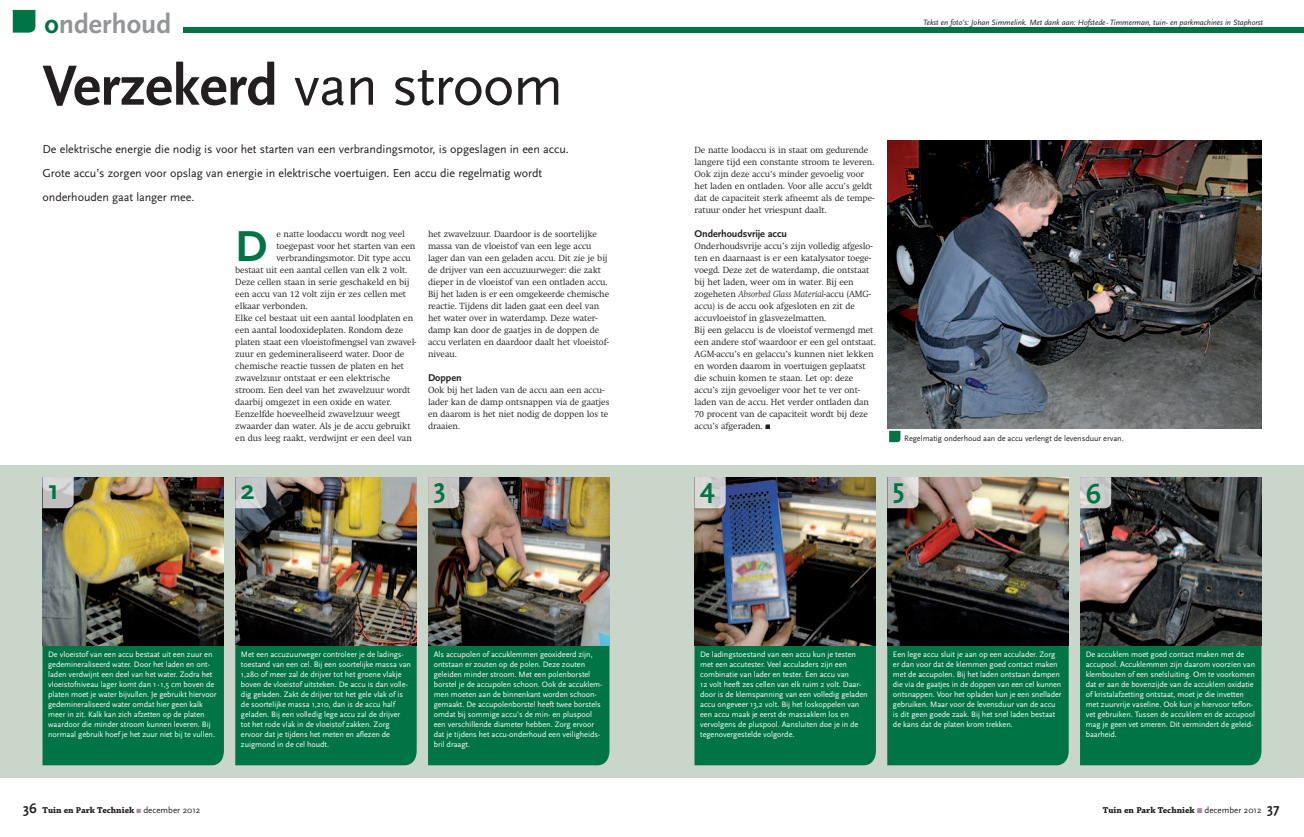
<style>
.page{position:relative;width:1304px;height:837px;background:#fff}
.page>*{position:absolute;margin:0;border:0;box-sizing:border-box;transform-origin:0 0}
.t1{font:700 59px "Scala Sans OT";letter-spacing:-.005em;color:#231f20}
.t2{font:700 45.2px "Scala Sans OT";color:#017446}
.t3{font:700 28px "Scala Sans OT";color:#939598}
.t4{font:700 28px "Scala Sans OT";color:#017446}
.t5{font:12px/24px "Scala Sans OT";letter-spacing:-.005em;color:#231f20}
.t6{font:700 10.2px "Scala Sans OT";letter-spacing:-.005em;color:#231f20}
.t7{font:700 9px "Chaparral Pro";color:#231f20}
.t8{font:300 8.8px/12px "Swift";letter-spacing:-.005em;color:#231f20}
.t9{font:8.2px/10px "Scala Sans OT";letter-spacing:-.005em;color:#fff}
.t10{font:8.2px "Scala Sans OT";letter-spacing:-.005em;color:#231f20}
.t11{font:italic 8px "Scala Sans OT";letter-spacing:-.005em;color:#231f20}
.s1{color:#017446}
.s2{font-weight:400}
.s3{font-style:italic}
.s4{font-family:"Scala Sans OT";font-size:14px}
.s5{color:#b085b1}
.s6{font-family:"Scala Sans OT";font-weight:400}
</style>
<div class="page">
<div style="left:0;top:465px;width:652px;height:312px;background:#cad6c9"></div>
<svg style="left:13px;top:10px;width:22px;height:23px"></svg>
<div style="left:184px;top:27px;width:468px;height:6px;background:#017446"></div>
<div style="left:43px;top:645px;width:181px;height:120px;background:#017446"></div>
<div style="left:235px;top:645px;width:182px;height:120px;background:#017446"></div>
<div style="left:428px;top:645px;width:181px;height:120px;background:#017446"></div>
<div style="left:652px;top:465px;width:652px;height:312px;background:#cad6c9"></div>
<div style="left:652px;top:27px;width:652px;height:6px;background:#017446"></div>
<div style="left:694px;top:645px;width:182px;height:120px;background:#017446"></div>
<div style="left:887px;top:645px;width:182px;height:120px;background:#017446"></div>
<div style="left:1080px;top:645px;width:181px;height:120px;background:#017446"></div>
<img style="left:887px;top:141px;width:374px;height:288px">
<img style="left:43px;top:477px;width:181px;height:168px">
<img style="left:235px;top:477px;width:182px;height:168px">
<img style="left:428px;top:477px;width:181px;height:168px">
<img style="left:694px;top:477px;width:182px;height:168px">
<img style="left:887px;top:477px;width:182px;height:168px">
<img style="left:1080px;top:477px;width:181px;height:168px">
<svg style="left:889px;top:430px;width:11px;height:12px"></svg>
<svg style="left:1080px;top:477px;width:31px;height:31px"></svg>
<svg style="left:887px;top:477px;width:31px;height:31px"></svg>
<svg style="left:694px;top:477px;width:32px;height:31px"></svg>
<svg style="left:235px;top:477px;width:31px;height:31px"></svg>
<svg style="left:43px;top:477px;width:31px;height:31px"></svg>
<svg style="left:428px;top:477px;width:31px;height:31px"></svg>
<svg style="left:765px;top:424px;width:5px;height:5px"></svg>
<h3 class="t3" style="left:44px;top:8px;width:128px"><span class="s1">o</span>nderhoud</h3>
<h1 class="t1" style="left:43px;top:52px;width:522px">Verzekerd <span class="s2">van stroom</span></h1>
<p class="t5" style="left:43px;top:137px;width:528px">De elektrische energie die nodig is voor het starten van een verbrandingsmotor, is opgeslagen in een accu.<br>Grote accu’s zorgen voor opslag van energie in elektrische voertuigen. Een accu die regelmatig wordt onderhouden gaat langer mee.</p>
<p class="t8" style="left:694px;top:144px;width:182px">De natte loodaccu is in staat om gedurende langere tijd een constante stroom te leveren.<br>Ook zijn deze accu’s minder gevoelig voor het laden en ontladen. Voor alle accu’s geldt dat de capaciteit sterk afneemt als de tempe&shy;ratuur onder het vriespunt daalt.</p>
<p class="t6" style="left:694px;top:228px;width:94px">Onderhoudsvrije accu</p>
<p class="t8" style="left:694px;top:240px;width:183px">Onderhoudsvrije accu’s zijn volledig afgeslo&shy;ten en daarnaast is er een katalysator toege&shy;voegd. Deze zet de waterdamp, die ontstaat bij het laden, weer om in water. Bij een zogeheten <span class="s3">Absorbed Glass Material</span>-accu (AMG&shy;accu) is de accu ook afgesloten en zit de accuvloeistof in glasvezelmatten.<br>Bij een gelaccu is de vloeistof vermengd met een andere stof waardoor er een gel ontstaat.<br>AGM-accu’s en gelaccu’s kunnen niet lekken en worden daarom in voertuigen geplaatst die schuin komen te staan. Let op: deze accu’s zijn gevoeliger voor het te ver ont&shy;laden van de accu. Het verder ontladen dan 70 procent van de capaciteit wordt bij deze accu’s afgeraden.</p>
<h2 class="t2" style="left:235px;top:220px;width:34px">D</h2>
<p class="t8" style="left:276px;top:228px;width:130px">e natte loodaccu wordt nog veel</p>
<p class="t8" style="left:428px;top:228px;width:183px">het zwavelzuur. Daardoor is de soortelijke massa van de vloeistof van een lege accu lager dan van een geladen accu. Dit zie je bij de drijver van een accuzuurweger: die zakt dieper in de vloeistof van een ontladen accu.<br>Bij het laden is er een omgekeerde chemische reactie. Tijdens dit laden gaat een deel van het water over in waterdamp. Deze water&shy;damp kan door de gaatjes in de doppen de accu verlaten en daardoor daalt het vloeistof&shy;niveau.</p>
<p class="t6" style="left:428px;top:372px;width:35px">Doppen</p>
<p class="t8" style="left:428px;top:384px;width:183px">Ook bij het laden van de accu aan een accu&shy;lader kan de damp ontsnappen via de gaatjes en daarom is het niet nodig de doppen los te draaien.</p>
<p class="t8" style="left:276px;top:240px;width:140px">toegepast voor het starten van een</p>
<p class="t8" style="left:276px;top:252px;width:136px">verbrandingsmotor. Dit type accu</p>
<p class="t8" style="left:235px;top:264px;width:174px">bestaat uit een aantal cellen van elk 2 volt.</p>
<p class="t8" style="left:235px;top:276px;width:176px">Deze cellen staan in serie geschakeld en bij</p>
<p class="t8" style="left:235px;top:288px;width:172px">een accu van 12 volt zijn er zes cellen met</p>
<p class="t8" style="left:235px;top:300px;width:74px">elkaar verbonden.</p>
<p class="t8" style="left:235px;top:312px;width:179px">Elke cel bestaat uit een aantal loodplaten en</p>
<p class="t8" style="left:235px;top:324px;width:169px">een aantal loodoxideplaten. Rondom deze</p>
<p class="t8" style="left:235px;top:336px;width:183px">platen staat een vloeistofmengsel van zwavel-</p>
<p class="t8" style="left:235px;top:348px;width:171px">zuur en gedemineraliseerd water. Door de</p>
<p class="t8" style="left:235px;top:360px;width:170px">chemische reactie tussen de platen en het</p>
<p class="t8" style="left:235px;top:372px;width:157px">zwavelzuur ontstaat er een elektrische</p>
<p class="t8" style="left:235px;top:384px;width:177px">stroom. Een deel van het zwavelzuur wordt</p>
<p class="t8" style="left:235px;top:396px;width:158px">daarbij omgezet in een oxide en water.</p>
<p class="t8" style="left:235px;top:408px;width:167px">Eenzelfde hoeveelheid zwavelzuur weegt</p>
<p class="t8" style="left:235px;top:420px;width:177px">zwaarder dan water. Als je de accu gebruikt</p>
<p class="t8" style="left:235px;top:432px;width:178px">en dus leeg raakt, verdwijnt er een deel van</p>
<p class="t11" style="left:923px;top:18px;width:341px">Tekst en foto’s: Johan Simmelink. Met dank aan: Hofstede -Timmerman, tuin- en parkmachines in Staphorst</p>
<p class="t10" style="left:904px;top:433px;width:221px">Regelmatig onderhoud aan de accu verlengt de levensduur ervan.</p>
<h3 class="t4" style="left:48px;top:473px;width:12px">1</h3>
<h3 class="t4" style="left:241px;top:473px;width:15px">2</h3>
<h3 class="t4" style="left:434px;top:472px;width:14px">3</h3>
<h3 class="t4" style="left:700px;top:472px;width:16px">4</h3>
<h3 class="t4" style="left:893px;top:472px;width:13px">5</h3>
<h3 class="t4" style="left:1086px;top:478px;width:17px">6</h3>
<p class="t9" style="left:48px;top:649px;width:170px">De vloeistof van een accu bestaat uit een zuur en gedemineraliseerd water. Door het laden en ont&shy;laden verdwijnt een deel van het water. Zodra het vloeistofniveau lager komt dan 1 - 1,5 cm boven de platen moet je water bijvullen. Je gebruikt hiervoor gedemineraliseerd water omdat hier geen kalk meer in zit. Kalk kan zich afzetten op de platen waardoor die minder stroom kunnen leveren. Bij normaal gebruik hoef je het zuur niet bij te vullen.</p>
<p class="t9" style="left:241px;top:649px;width:172px">Met een accuzuurweger controleer je de ladings&shy;toestand van een cel. Bij een soortelijke massa van 1,280 of meer zal de drijver tot het groene vlakje boven de vloeistof uitsteken. De accu is dan volle&shy;dig geladen. Zakt de drijver tot het gele vlak of is de soortelijke massa 1,210, dan is de accu half geladen. Bij een volledig lege accu zal de drijver tot het rode vlak in de vloeistof zakken. Zorg ervoor dat je tijdens het meten en aflezen de zuigmond in de cel houdt.</p>
<p class="t9" style="left:434px;top:649px;width:170px">Als accupolen of accuklemmen geoxideerd zijn, ontstaan er zouten op de polen. Deze zouten geleiden minder stroom. Met een polenborstel borstel je de accupolen schoon. Ook de accuklem&shy;men moeten aan de binnenkant worden schoon&shy;gemaakt. De accupolenborstel heeft twee borstels omdat bij sommige accu’s de min- en pluspool een verschillende diameter hebben. Zorg ervoor dat je tijdens het accu-onderhoud een veiligheids&shy;bril draagt.</p>
<p class="t9" style="left:700px;top:649px;width:169px">De ladingstoestand van een accu kun je testen met een accutester. Veel acculaders zijn een combinatie van lader en tester. Een accu van<br>12 volt heeft zes cellen van elk ruim 2 volt. Daar&shy;door is de klemspanning van een volledig geladen accu ongeveer 13,2 volt. Bij het loskoppelen van een accu maak je eerst de massaklem los en vervolgens de pluspool. Aansluiten doe je in de tegenovergestelde volgorde.</p>
<p class="t9" style="left:893px;top:649px;width:170px">Een lege accu sluit je aan op een acculader. Zorg er dan voor dat de klemmen goed contact maken met de accupolen. Bij het laden ontstaan dampen die via de gaatjes in de doppen van een cel kunnen ontsnappen. Voor het opladen kun je een snellader gebruiken. Maar voor de levensduur van de accu is dit geen goede zaak. Bij het snel laden bestaat de kans dat de platen krom trekken.</p>
<p class="t9" style="left:1086px;top:649px;width:171px">De accuklem moet goed contact maken met de accupool. Accuklemmen zijn daarom voorzien van klembouten of een snelsluiting. Om te voorkomen dat er aan de bovenzijde van de accuklem oxidatie of kristalafzetting ontstaat, moet je die invetten met zuurvrije vaseline. Ook kun je hiervoor teflon&shy;vet gebruiken. Tussen de accuklem en de accupool mag je geen vet smeren. Dit vermindert de geleid&shy;baarheid.</p>
<p class="t7" style="left:23px;top:804px;width:179px"><span class="s4">36</span> Tuin en Park Techniek <span class="s5">■</span> <span class="s6">december 2012</span></p>
<p class="t7" style="left:1103px;top:804px;width:178px">Tuin en Park Techniek <span class="s5">■</span> <span class="s6">december 2012</span> <span class="s4">37</span></p>
</div>
